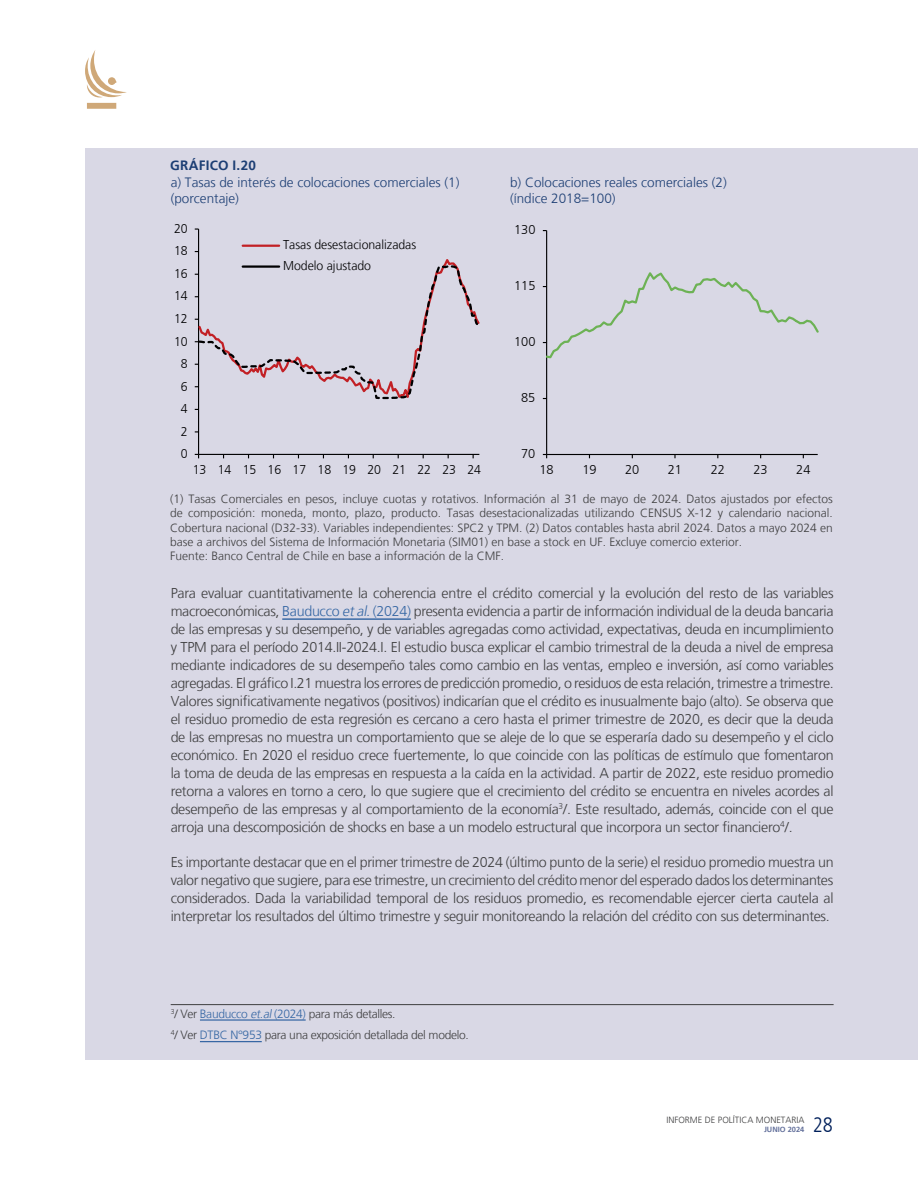
<style>
.page{position:relative;width:918px;height:1188px;background:#fff}
.page>*{position:absolute;margin:0;border:0;box-sizing:border-box;transform-origin:0 0}
.t1{font:300 condensed 21px "Frutiger LT";color:#00205b}
.Texto_recuadro{font:300 14.25px/18px "Frutiger LT";letter-spacing:-.02em;color:#3e3e3f;text-align:justify}
.Subtítulo_tabla_o_grafico{font:300 13.5px "Frutiger LT";color:#1c3e74}
.t2{font:700 13.5px "Frutiger LT";letter-spacing:.015em;color:#1c3e74}
.t3{font:300 12.75px/21px "Frutiger LT";letter-spacing:-.005em;color:#000001;scale:.96 1}
.t4{font:300 12.75px "Frutiger LT";letter-spacing:-.005em;color:#000001}
.Notas_tabla_o_grafico{font:300 12px/14.4px "Frutiger LT";color:#3e3e3f;text-align:justify}
.Notas_tabla_o_grafico-2{font:300 12px "Frutiger LT";letter-spacing:-.025em;color:#3e3e3f}
.seccion{font:300 12px "Frutiger LT";letter-spacing:-.025em;color:#3e3e3f}
.t5{font:300 9px "Frutiger LT";color:#3e3e3f}
.t6{font:700 7.5px "Frutiger LT";color:#63709b}
.s1{color:#3667a4}
.s2{font-style:italic;color:#3667a4}
</style>
<div class="page">
<svg style="left:85px;top:50px;width:42px;height:59px"></svg>
<div style="left:85px;top:149px;width:833px;height:911px;background:#d9d8e5"></div>
<hr style="left:282px;top:618px;width:129px;height:2px;background:#3667a4">
<hr style="left:171px;top:1004px;width:663px;height:1px;background:#3e3e3f">
<hr style="left:200px;top:1019px;width:106px;height:2px;background:#3667a4">
<hr style="left:200px;top:1041px;width:62px;height:1px;background:#3667a4">
<hr style="left:198px;top:229px;width:1px;height:225px;background:#000001">
<hr style="left:199px;top:454px;width:280px;height:1px;background:#000001">
<hr style="left:243px;top:245px;width:36px;height:2px;background:#c22025">
<svg style="left:195px;top:251px;width:285px;height:159px"></svg>
<hr style="left:546px;top:231px;width:1px;height:224px;background:#000001">
<hr style="left:547px;top:454px;width:271px;height:1px;background:#000001">
<svg style="left:543px;top:269px;width:276px;height:91px"></svg>
<p class="t2" style="left:170px;top:157px;width:87px">GRÁFICO I.20</p>
<p class="Subtítulo_tabla_o_grafico" style="left:171px;top:175px;width:290px">a) Tasas de interés de colocaciones comerciales (1)</p>
<p class="Subtítulo_tabla_o_grafico" style="left:171px;top:191px;width:70px">(porcentaje)</p>
<p class="t3" style="left:174px;top:218px;width:16px">20</p>
<p class="t3" style="left:174px;top:241px;width:16px">18</p>
<p class="t3" style="left:174px;top:263px;width:16px">16</p>
<p class="t3" style="left:174px;top:286px;width:16px">14</p>
<p class="t3" style="left:174px;top:308px;width:16px">12</p>
<p class="t3" style="left:174px;top:331px;width:16px">10</p>
<p class="t3" style="left:181px;top:353px;width:9px">8</p>
<p class="t3" style="left:181px;top:376px;width:9px">6</p>
<p class="t3" style="left:181px;top:398px;width:9px">4</p>
<p class="t3" style="left:181px;top:421px;width:9px">2</p>
<p class="t3" style="left:181px;top:443px;width:9px">0</p>
<p class="t3" style="left:283px;top:235px;width:140px">Tasas desestacionalizadas<br>Modelo ajustado</p>
<p class="t3" style="left:193px;top:459px;width:302px">13 14 15 16 17 18 19 20 21 22 23 24</p>
<p class="Subtítulo_tabla_o_grafico" style="left:510px;top:174px;width:218px">b) Colocaciones reales comerciales (2)</p>
<p class="Subtítulo_tabla_o_grafico" style="left:510px;top:190px;width:107px">(índice 2018=100)</p>
<p class="t4" style="left:514px;top:223px;width:23px">130</p>
<p class="t4" style="left:514px;top:279px;width:23px">115</p>
<p class="t4" style="left:514px;top:335px;width:23px">100</p>
<p class="t4" style="left:521px;top:391px;width:16px">85</p>
<p class="t4" style="left:521px;top:447px;width:16px">70</p>
<p class="t4" style="left:540px;top:462px;width:16px">18</p>
<p class="t4" style="left:582px;top:462px;width:16px">19</p>
<p class="t4" style="left:625px;top:462px;width:16px">20</p>
<p class="t4" style="left:668px;top:462px;width:16px">21</p>
<p class="t4" style="left:711px;top:462px;width:16px">22</p>
<p class="t4" style="left:754px;top:462px;width:16px">23</p>
<p class="t4" style="left:796px;top:462px;width:16px">24</p>
<p class="Notas_tabla_o_grafico" style="left:170px;top:492px;width:664px">(1) Tasas Comerciales en pesos, incluye cuotas y rotativos. Información al 31 de mayo de 2024. Datos ajustados por efectos de composición: moneda, monto, plazo, producto. Tasas desestacionalizadas utilizando CENSUS X-12 y calendario nacional.<br>Cobertura nacional (D32-33). Variables independientes: SPC2 y TPM. (2) Datos contables hasta abril 2024. Datos a mayo 2024 en base a archivos del Sistema de Información Monetaria (SIM01) en base a stock en UF. Excluye comercio exterior.</p>
<p class="Notas_tabla_o_grafico" style="left:170px;top:549px;width:336px">Fuente: Banco Central de Chile en base a información de la CMF.</p>
<p class="Texto_recuadro" style="left:171px;top:584px;width:665px">Para evaluar cuantitativamente la coherencia entre el crédito comercial y la evolución del resto de las variables macroeconómicas, <span class="s1">Bauducco</span> <span class="s2">etal.</span><span class="s1">(2024)</span> presenta evidencia a partir de información individual de la deuda bancaria de las empresas y su desempeño, y de variables agregadas como actividad, expectativas, deuda en incumplimiento y TPM para el período 2014.II-2024.I. El estudio busca explicar el cambio trimestral de la deuda a nivel de empresa mediante indicadores de su desempeño tales como cambio en las ventas, empleo e inversión, así como variables agregadas. El gráfico I.21 muestra los errores de predicción promedio, o residuos de esta relación, trimestre a trimestre.<br>Valores significativamente negativos (positivos) indicarían que el crédito es inusualmente bajo (alto). Se observa que el residuo promedio de esta regresión es cercano a cero hasta el primer trimestre de 2020, es decir que la deuda de las empresas no muestra un comportamiento que se aleje de lo que se esperaría dado su desempeño y el ciclo económico. En 2020 el residuo crece fuertemente, lo que coincide con las políticas de estímulo que fomentaron la toma de deuda de las empresas en respuesta a la caída en la actividad. A partir de 2022, este residuo promedio retorna a valores en torno a cero, lo que sugiere que el crecimiento del crédito se encuentra en niveles acordes al desempeño de las empresas y al comportamiento de la economía<sup>3</sup>/. Este resultado, además, coincide con el que arroja una descomposición de shocks en base a un modelo estructural que incorpora un sector financiero<sup>4</sup>/.</p>
<p class="Texto_recuadro" style="left:171px;top:853px;width:664px">Es importante destacar que en el primer trimestre de 2024 (último punto de la serie) el residuo promedio muestra un valor negativo que sugiere, para ese trimestre, un crecimiento del crédito menor del esperado dados los determinantes considerados. Dada la variabilidad temporal de los residuos promedio, es recomendable ejercer cierta cautela al interpretar los resultados del último trimestre y seguir monitoreando la relación del crédito con sus determinantes.</p>
<p class="seccion" style="left:171px;top:1007px;width:226px"><sup>3</sup>/ Ver <span class="s1">Bauducco</span> <span class="s2">et.al</span><span class="s1">(2024)</span> para más detalles.</p>
<p class="Notas_tabla_o_grafico-2" style="left:171px;top:1028px;width:300px"><sup>4</sup>/ Ver <span class="s1">DTBC N°953</span> para una exposición detallada del modelo.</p>
<p class="t5" style="left:666px;top:1115px;width:140px">INFORME DE POLÍTICA MONETARIA</p>
<p class="t6" style="left:764px;top:1125px;width:42px">JUNIO 2024</p>
<h1 class="t1" style="left:813px;top:1113px;width:22px">28</h1>
</div>
